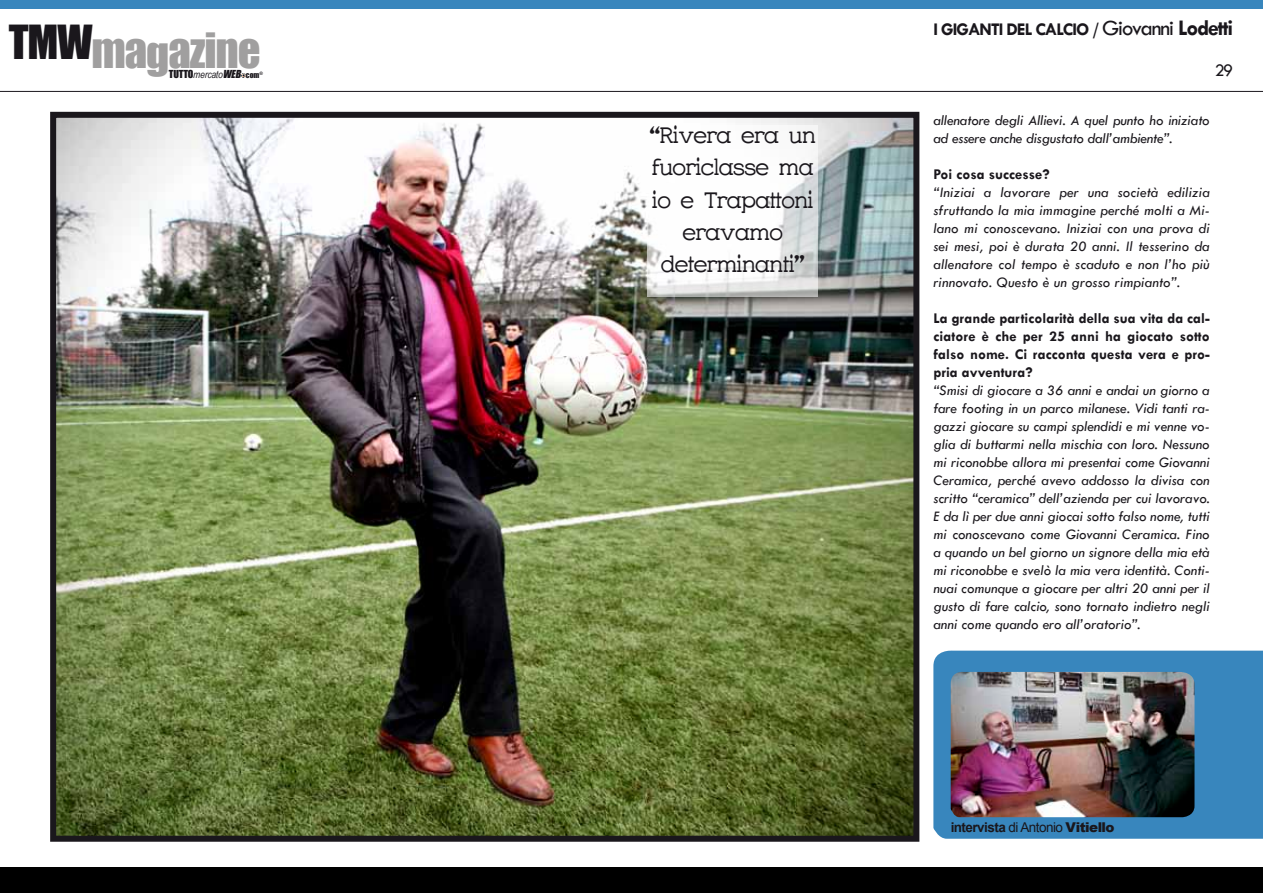
<style>
.page{position:relative;width:1263px;height:893px;background:#fff}
.page>*{position:absolute;margin:0;border:0;box-sizing:border-box;transform-origin:0 0}
.t1{font:44.7px "Impact";letter-spacing:-.025em;color:#a09f9f}
.t2{font:600 27px/32.4px "Charrington";color:#1a171c;text-align:center}
.t3{font:22.5px "Tw Cen";letter-spacing:-.05em;color:#1a171c}
.t4{font:700 18px "Tw Cen";color:#1a171c}
.t5{font:18px "Tw Cen";color:#1a171c}
.t6{font:italic 15px/18px "Tw Cen";color:#1a171c;text-align:justify}
.t7{font:700 15px/18px "Tw Cen";color:#1a171c;text-align:justify}
.t8{font:700 13.5px "Arial";letter-spacing:-.04em;color:#1a171c}
.t9{font:italic 10.2px "Arial Narrow";color:#1a171c}
.s1{font-family:"Impact";font-style:normal}
.s2{font-family:"Impact"}
.s3{font-family:"Impact";font-style:normal;font-size:7.5px}
.s4{font-weight:700;font-size:18px}
.s5{font-weight:700;font-style:italic;font-size:18px}
.s6{font-weight:700}
.s7{font-weight:400}
.s8{font-weight:900}
</style>
<div class="page">
<svg style="left:933px;top:650px;width:330px;height:189px;fill:#3886bd"></svg>
<img style="left:951px;top:672px;width:243px;height:145px">
<img style="left:57px;top:119px;width:855px;height:716px">
<div style="left:50px;top:112px;width:869px;height:730px;border:6px solid #1a171c"></div>
<svg style="left:647px;top:125px;width:170px;height:171px"></svg>
<div style="left:0;top:867px;width:1263px;height:26px;background:#000"></div>
<div style="left:0;top:0;width:1263px;height:9px;background:#3886bd"></div>
<hr style="left:0;top:91px;width:1263px;height:1px;background:#1a171c">
<svg style="left:241px;top:73px;width:5px;height:5px"></svg>
<h1 class="t1" style="left:9px;top:16px;width:253px"><sup>TMW</sup>magazine</h1>
<p class="t9" style="left:169px;top:67px;width:95px"><span class="s1">TUTTO</span>mercato<span class="s2">WEB</span> <span class="s3">com</span><sup>®</sup></p>
<h2 class="t2" style="left:649px;top:119px;width:167px">“Rivera era un fuoriclasse ma io e Trapattoni eravamo determinanti”</h2>
<p class="t4" style="left:934px;top:18px;width:18px">i giganti</p>
<p class="t4" style="left:1006px;top:18px;width:38px">del calci</p>
<h3 class="t3" style="left:1076px;top:14px;width:159px"><span class="s4">o</span> <span class="s5">/</span> Giovanni <span class="s6">Lodetti</span></h3>
<p class="t5" style="left:1215px;top:59px;width:20px">29</p>
<p class="t6" style="left:933px;top:111px;width:278px">allenatore degli Allievi. A quel punto ho iniziato ad essere anche disgustato dall’ambiente”.</p>
<p class="t7" style="left:933px;top:165px;width:118px">Poi cosa successe?</p>
<p class="t6" style="left:933px;top:183px;width:278px">“Iniziai a lavorare per una società edilizia sfruttando la mia immagine perché molti a Mi&shy;lano mi conoscevano. Iniziai con una prova di sei mesi, poi è durata 20 anni. Il tesserino da allenatore col tempo è scaduto e non l’ho più rinnovato. Questo è un grosso rimpianto”.</p>
<p class="t7" style="left:933px;top:309px;width:278px">La grande particolarità della sua vita da cal&shy;ciatore è che per 25 anni ha giocato sotto falso nome. Ci racconta questa vera e pro&shy;pria avventura?</p>
<p class="t6" style="left:933px;top:381px;width:278px">“Smisi di giocare a 36 anni e andai un giorno a fare footing in un parco milanese. Vidi tanti ra&shy;gazzi giocare su campi splendidi e mi venne vo&shy;glia di buttarmi nella mischia con loro. Nessuno mi riconobbe allora mi presentai come Giovanni Ceramica, perché avevo addosso la divisa con scritto “ceramica” dell’azienda per cui lavoravo.<br>E da lì per due anni giocai sotto falso nome, tutti mi conoscevano come Giovanni Ceramica. Fino a quando un bel giorno un signore della mia età mi riconobbe e svelò la mia vera identità. Conti&shy;nuai comunque a giocare per altri 20 anni per il gusto di fare calcio, sono tornato indietro negli anni come quando ero all’oratorio”.</p>
<p class="t8" style="left:951px;top:818px;width:165px">intervista <span class="s7">di Antonio</span> <span class="s8">Vitiello</span></p>
</div>
